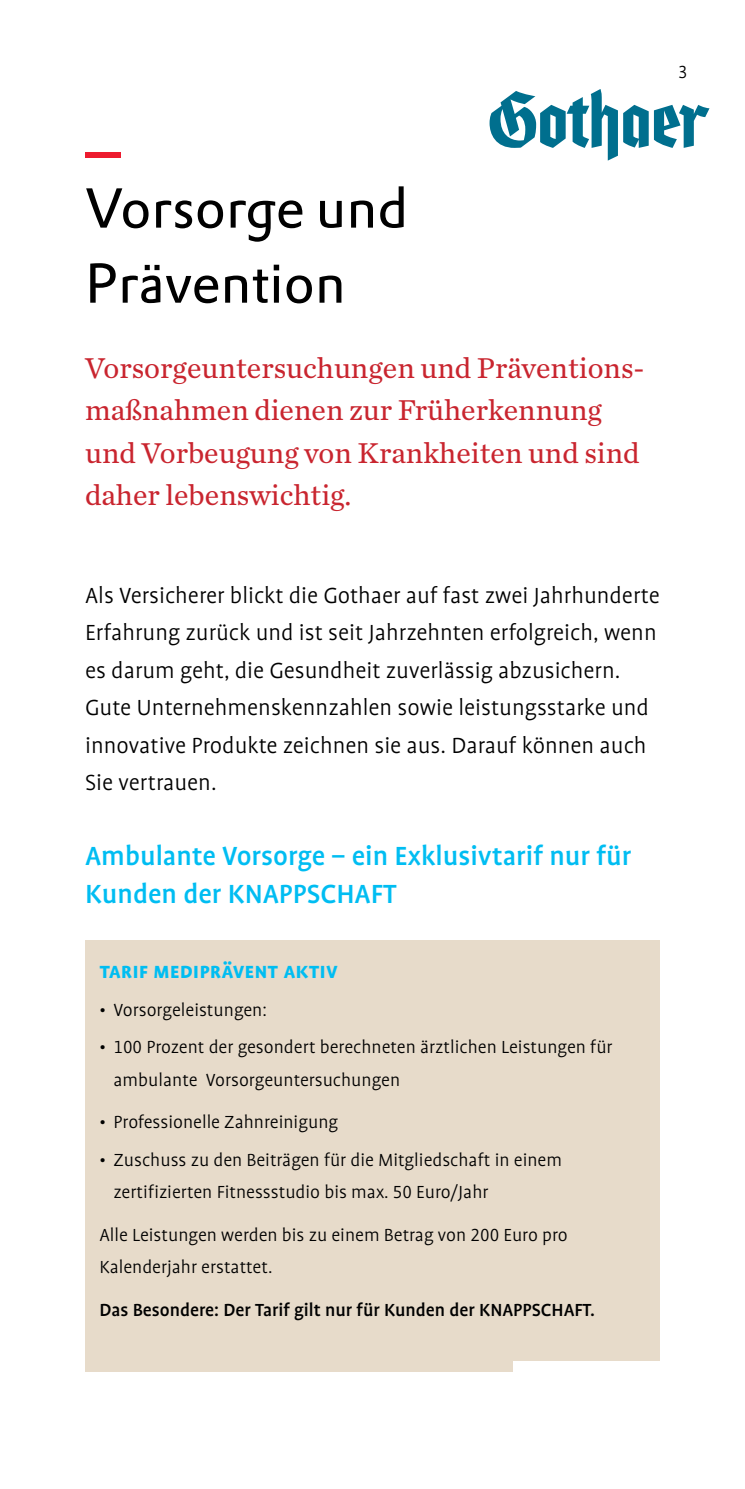
<style>
.page{position:relative;width:745px;height:1489px;background:#fff}
.page>*{position:absolute;margin:0;border:0;box-sizing:border-box;transform-origin:0 0}
.t1{font:55px/75px "DTL Prokyon T";color:#000}
.t2{font:30px/42.5px "Chronicle Text G2";color:#c9252f}
.t3{font:500 30px/37.5px "Profile";color:#00bdf2}
.t4{font:300 25px/37.5px "Profile";color:#000}
.t5{font:700 23.75px "Profile SC";color:#00bdf2}
.t6{font:300 20px/32.5px "Profile";color:#000}
.t7{font:500 20px "Profile";color:#000}
.t8{font:300 20px "Profile NO";color:#000}
.s1{font-family:"Profile NO"}
</style>
<div class="page">
<div style="left:85px;top:940px;width:574px;height:431px;background:#e7dbca"></div>
<div style="left:513px;top:1361px;width:152px;height:21px;background:#fff"></div>
<svg style="left:489px;top:89px;width:220px;height:72px"></svg>
<div style="left:85px;top:153px;width:35px;height:5px;background:#ed1b2f"></div>
<p class="t8" style="left:677px;top:62px;width:11px">3</p>
<h1 class="t1" style="left:85px;top:170px;width:324px">Vorsorge und<br>Prävention</h1>
<h2 class="t2" style="left:85px;top:345px;width:560px">Vorsorgeuntersuchungen und Präventions&shy;maßnahmen dienen zur Früherkennung und Vorbeugung von Krankheiten und sind daher lebenswichtig.</h2>
<p class="t4" style="left:85px;top:576px;width:575px">Als Versicherer blickt die Gothaer auf fast zwei Jahrhunderte Erfahrung zurück und ist seit Jahrzehnten erfolgreich, wenn es darum geht, die Gesundheit zuverlässig abzusichern.<br>Gute Unternehmenskennzahlen sowie leistungsstarke und innovative Produkte zeichnen sie aus. Darauf können auch Sie vertrauen.</p>
<h2 class="t3" style="left:85px;top:837px;width:547px">Ambulante Vorsorge – ein Exklusivtarif nur für<br>Kunden der KNAPPSCHAFT</h2>
<p class="t5" style="left:99px;top:957px;width:240px">tarif mediprävent aktiv</p>
<p class="t6" style="left:99px;top:993px;width:169px">• Vorsorgeleistungen:</p>
<p class="t6" style="left:113px;top:1030px;width:507px;text-indent:-14px">• <span class="s1">100</span> Prozent der gesondert berechneten ärztlichen Leistungen für - ambulante Vorsorgeuntersuchungen</p>
<p class="t6" style="left:99px;top:1105px;width:240px">• Professionelle Zahnreinigung</p>
<p class="t6" style="left:113px;top:1143px;width:474px;text-indent:-14px">• Zuschuss zu den Beiträgen für die Mitgliedschaft in einem - zertifizierten Fitnessstudio bis max. <span class="s1">50</span> Euro/Jahr</p>
<p class="t6" style="left:99px;top:1218px;width:469px">Alle Leistungen werden bis zu einem Betrag von <span class="s1">200</span> Euro pro<br>Kalenderjahr erstattet.</p>
<p class="t7" style="left:99px;top:1298px;width:497px">Das Besondere: Der Tarif gilt nur für Kunden der KNAPPSCHAFT.</p>
</div>
